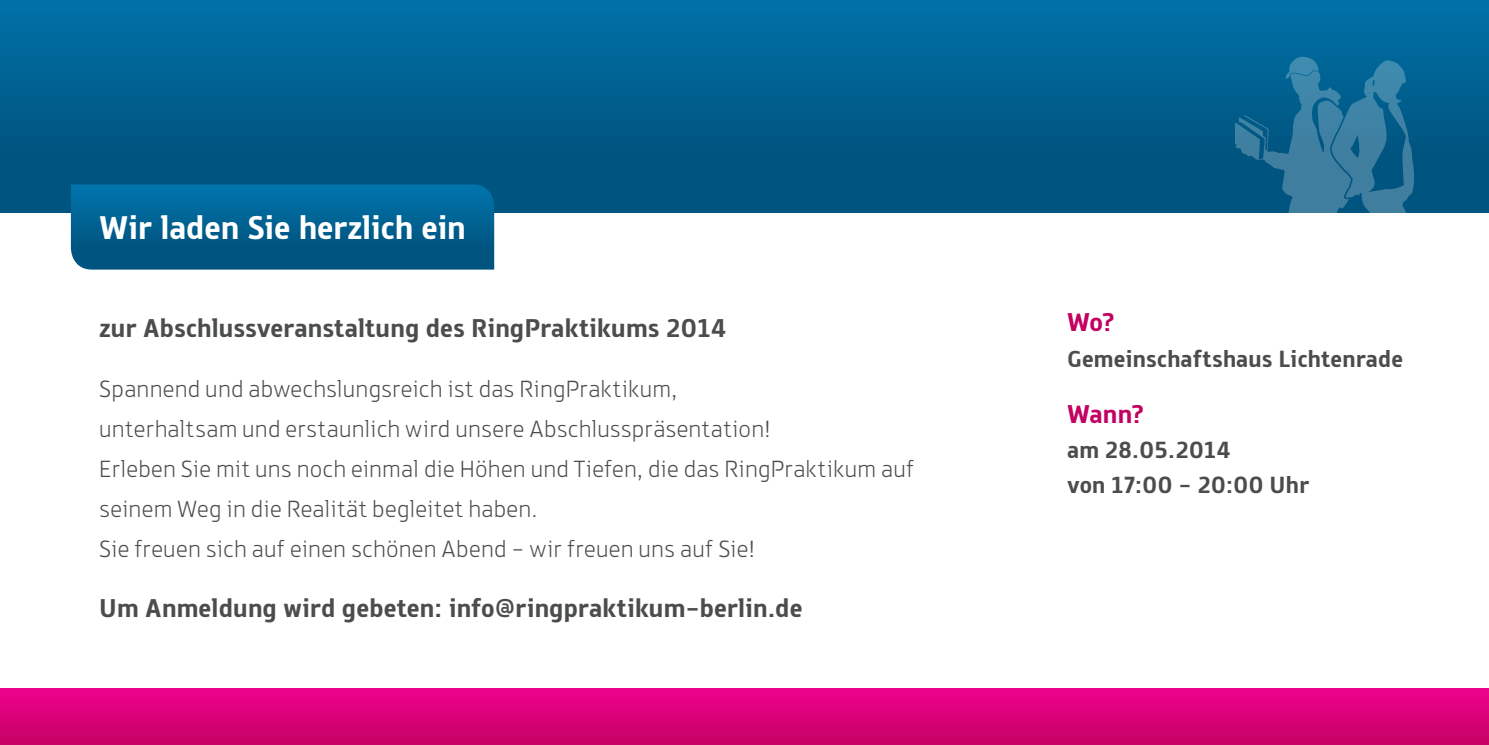
<style>
.page{position:relative;width:1489px;height:745px;background:#fff}
.page>*{position:absolute;margin:0;border:0;box-sizing:border-box;transform-origin:0 0}
.headline_textbalken{font:700 35px "Knight Sans";letter-spacing:-.015em;color:#fff}
.body_headline{font:700 27.5px "Knight Sans";letter-spacing:-.005em;color:#4b4c4d}
.body_headline_pink{font:700 27.5px "Knight Sans";letter-spacing:-.01em;color:#c30162}
.t1{font:300 25px/40px "Knight Sans";letter-spacing:.005em;color:#4b4c4d}
.body{font:700 25px/35px "Knight Sans";color:#4b4c4d}
</style>
<div class="page">
<div style="left:0;top:0;width:1488px;height:213px;background:linear-gradient(to bottom,#006fa5,#004e78)"></div>
<div style="left:0;top:687px;width:1488px;height:57px;background:linear-gradient(to bottom,#ef028e,#c60165)"></div>
<svg style="left:1235px;top:57px;width:182px;height:156px;background:#1f6e96"></svg>
<svg style="left:71px;top:184px;width:423px;height:85px;background:#006091"></svg>
<p class="headline_textbalken" style="left:99px;top:207px;width:368px">Wir laden Sie herzlich ein</p>
<p class="body_headline" style="left:99px;top:312px;width:628px">zur Abschlussveranstaltung des RingPraktikums 2014</p>
<p class="t1" style="left:99px;top:368px;width:816px">Spannend und abwechslungsreich ist das RingPraktikum,<br>unterhaltsam und erstaunlich wird unsere Abschlusspräsentation!<br>Erleben Sie mit uns noch einmal die Höhen und Tiefen, die das RingPraktikum auf seinem Weg in die Realität begleitet haben.<br>Sie freuen sich auf einen schönen Abend - wir freuen uns auf Sie!</p>
<p class="body_headline" style="left:99px;top:592px;width:704px">Um Anmeldung wird gebeten: info@ringpraktikum-berlin.de</p>
<p class="body_headline_pink" style="left:1067px;top:306px;width:50px">Wo?</p>
<p class="body" style="left:1067px;top:340px;width:337px">Gemeinschaftshaus Lichtenrade</p>
<p class="body_headline_pink" style="left:1067px;top:398px;width:80px">Wann?</p>
<p class="body" style="left:1067px;top:431px;width:244px">am 28.05.2014<br>von 17:00 - 20:00 Uhr</p>
</div>
